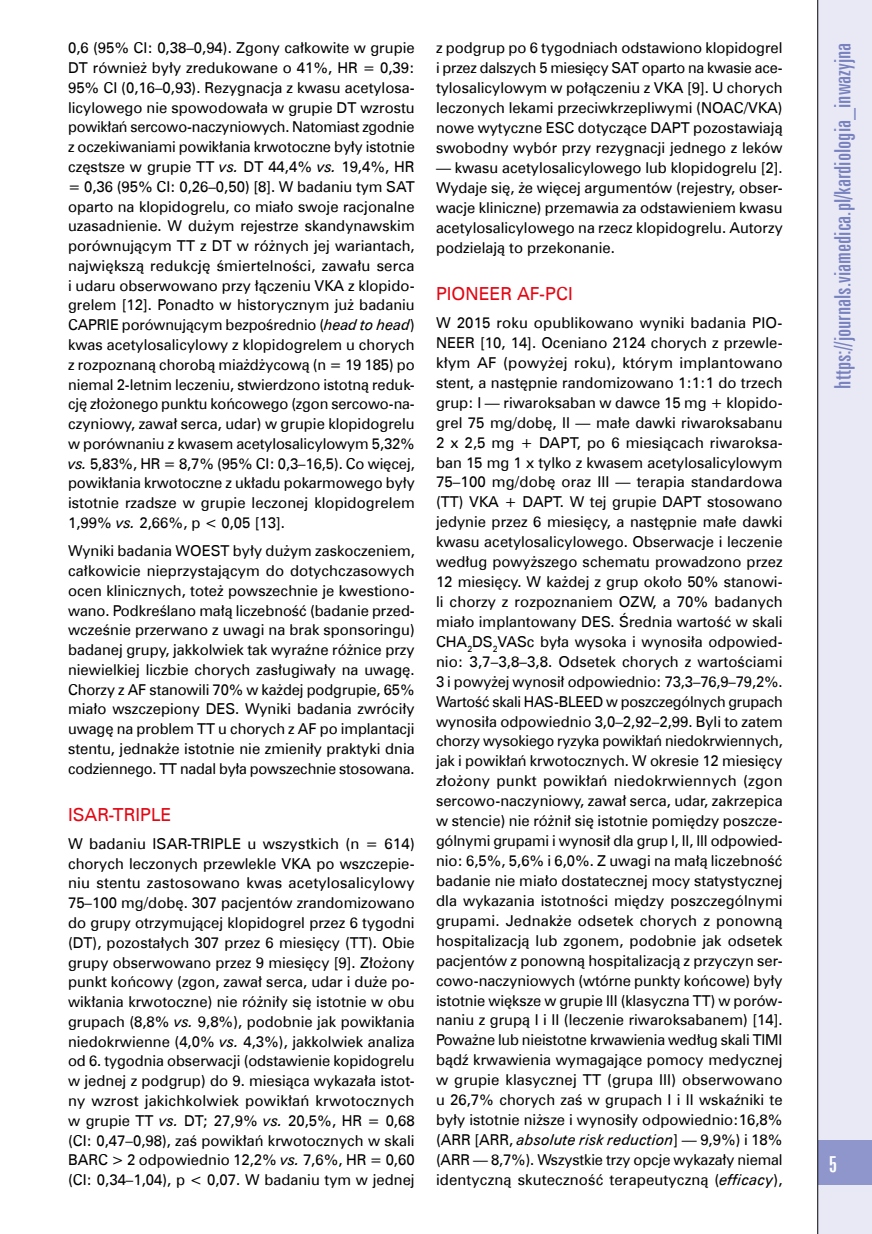
<style>
.page{position:relative;width:872px;height:1234px;background:#fff}
.page>*{position:absolute;margin:0;border:0;box-sizing:border-box;transform-origin:0 0}
.t1{font:22.5px "Zurich X Cn EU";color:#7882bf;scale:1.07 1}
.t2{font:22.5px "Zurich X Cn EU";color:#fff;scale:1.07 1}
.t3{font:18px "Zurich EU";color:#e30613}
.t4{font:15px/19.8px "Zurich EU";color:#000;text-align:justify}
.s1{font-style:italic}
</style>
<div class="page">
<div style="left:817px;top:0;width:55px;height:1233px;background:#e9e9f6"></div>
<div style="left:817px;top:1140px;width:55px;height:44px;background:#8f96cb"></div>
<hr style="left:817px;top:0;width:1px;height:1233px;background:#000">
<p class="t4" style="left:68px;top:38px;width:348px">0,6 (95% CI: 0,38–0,94). Zgony całkowite w grupie DT również były zredukowane o 41%, HR = 0,39:<br>95% CI (0,16–0,93). Rezygnacja z kwasu acetylosa&shy;licylowego nie spowodowała w grupie DT wzrostu powikłań sercowo-naczyniowych. Natomiast zgodnie z oczekiwaniami powikłania krwotoczne były istotnie częstsze w grupie TT <span class="s1">vs.</span> DT 44,4% <span class="s1">vs.</span> 19,4%, HR = 0,36 (95% CI: 0,26–0,50) [8]. W badaniu tym SAT oparto na klopidogrelu, co miało swoje racjonalne uzasadnienie. W dużym rejestrze skandynawskim porównującym TT z DT w różnych jej wariantach, największą redukcję śmiertelności, zawału serca i udaru obserwowano przy łączeniu VKA z klopido&shy;grelem [12]. Ponadto w historycznym już badaniu CAPRIE porównującym bezpośrednio (<span class="s1">head to head</span>) kwas acetylosalicylowy z klopidogrelem u chorych z rozpoznaną chorobą miażdżycową (n = 19 185) po niemal 2-letnim leczeniu, stwierdzono istotną reduk&shy;cję złożonego punktu końcowego (zgon sercowo-na&shy;czyniowy, zawał serca, udar) w grupie klopidogrelu w porównaniu z kwasem acetylosalicylowym 5,32% <span class="s1">vs.</span> 5,83%, HR = 8,7% (95% CI: 0,3–16,5). Co więcej, powikłania krwotoczne z układu pokarmowego były istotnie rzadsze w grupie leczonej klopidogrelem 1,99% <span class="s1">vs.</span> 2,66%, p &lt; 0,05 [13].</p>
<p class="t4" style="left:68px;top:541px;width:348px">Wyniki badania WOEST były dużym zaskoczeniem, całkowicie nieprzystającym do dotychczasowych ocen klinicznych, toteż powszechnie je kwestiono&shy;wano. Podkreślano małą liczebność (badanie przed&shy;wcześnie przerwano z uwagi na brak sponsoringu) badanej grupy, jakkolwiek tak wyraźne różnice przy niewielkiej liczbie chorych zasługiwały na uwagę.<br>Chorzy z AF stanowili 70% w każdej podgrupie, 65% miało wszczepiony DES. Wyniki badania zwróciły uwagę na problem TT u chorych z AF po implantacji stentu, jednakże istotnie nie zmieniły praktyki dnia codziennego. TT nadal była powszechnie stosowana.</p>
<p class="t3" style="left:68px;top:803px;width:105px">ISAR-TRIPLE</p>
<p class="t4" style="left:68px;top:833px;width:348px">W badaniu ISAR-TRIPLE u wszystkich (n = 614) chorych leczonych przewlekle VKA po wszczepie&shy;niu stentu zastosowano kwas acetylosalicylowy 75–100 mg/dobę. 307 pacjentów zrandomizowano do grupy otrzymującej klopidogrel przez 6 tygodni (DT), pozostałych 307 przez 6 miesięcy (TT). Obie grupy obserwowano przez 9 miesięcy [9]. Złożony punkt końcowy (zgon, zawał serca, udar i duże po&shy;wikłania krwotoczne) nie różniły się istotnie w obu grupach (8,8% <span class="s1">vs.</span> 9,8%), podobnie jak powikłania niedokrwienne (4,0% <span class="s1">vs.</span> 4,3%), jakkolwiek analiza od 6. tygodnia obserwacji (odstawienie kopidogrelu w jednej z podgrup) do 9. miesiąca wykazała istot&shy;ny wzrost jakichkolwiek powikłań krwotocznych w grupie TT <span class="s1">vs.</span> DT; 27,9% <span class="s1">vs.</span> 20,5%, HR = 0,68 (CI: 0,47–0,98), zaś powikłań krwotocznych w skali BARC &gt; 2 odpowiednio 12,2% <span class="s1">vs.</span> 7,6%, HR = 0,60 (CI: 0,34–1,04), p &lt; 0,07. W badaniu tym w jednej</p>
<p class="t4" style="left:436px;top:38px;width:348px">z podgrup po 6 tygodniach odstawiono klopidogrel i przez dalszych 5 miesięcy SAT oparto na kwasie ace&shy;tylosalicylowym w połączeniu z VKA [9]. U chorych leczonych lekami przeciwkrzepliwymi (NOAC/VKA) nowe wytyczne ESC dotyczące DAPT pozostawiają swobodny wybór przy rezygnacji jednego z leków</p>
<p class="t4" style="left:436px;top:157px;width:348px">— kwasu acetylosalicylowego lub klopidogrelu [2].<br>Wydaje się, że więcej argumentów (rejestry, obser&shy;wacje kliniczne) przemawia za odstawieniem kwasu acetylosalicylowego na rzecz klopidogrelu. Autorzy podzielają to przekonanie.</p>
<p class="t3" style="left:436px;top:282px;width:138px">PIONEER AF-PCI</p>
<p class="t4" style="left:436px;top:312px;width:348px">W 2015 roku opublikowano wyniki badania PIO-NEER [10, 14]. Oceniano 2124 chorych z przewle&shy;kłym AF (powyżej roku), którym implantowano stent, a następnie randomizowano 1:1:1 do trzech grup: I — riwaroksaban w dawce 15 mg + klopido&shy;grel 75 mg/dobę, II — małe dawki riwaroksabanu 2 x 2,5 mg + DAPT, po 6 miesiącach riwaroksa&shy;ban 15 mg 1 x tylko z kwasem acetylosalicylowym 75–100 mg/dobę oraz III — terapia standardowa (TT) VKA + DAPT. W tej grupie DAPT stosowano jedynie przez 6 miesięcy, a następnie małe dawki kwasu acetylosalicylowego. Obserwacje i leczenie według powyższego schematu prowadzono przez 12 miesięcy. W każdej z grup około 50% stanowi&shy;li chorzy z rozpoznaniem OZW, a 70% badanych miało implantowany DES. Średnia wartość w skali CHA<sub>2</sub>DS<sub>2</sub>VASc była wysoka i wynosiła odpowied&shy;nio: 3,7–3,8–3,8. Odsetek chorych z wartościami 3 i powyżej wynosił odpowiednio: 73,3–76,9–79,2%.<br>Wartość skali HAS-BLEED w poszczególnych grupach wynosiła odpowiednio 3,0–2,92–2,99. Byli to zatem chorzy wysokiego ryzyka powikłań niedokrwiennych, jak i powikłań krwotocznych. W okresie 12 miesięcy złożony punkt powikłań niedokrwiennych (zgon sercowo-naczyniowy, zawał serca, udar, zakrzepica w stencie) nie różnił się istotnie pomiędzy poszcze&shy;gólnymi grupami i wynosił dla grup I, II, III odpowied&shy;nio: 6,5%, 5,6% i 6,0%. Z uwagi na małą liczebność badanie nie miało dostatecznej mocy statystycznej dla wykazania istotności między poszczególnymi grupami. Jednakże odsetek chorych z ponowną hospitalizacją lub zgonem, podobnie jak odsetek pacjentów z ponowną hospitalizacją z przyczyn ser&shy;cowo-naczyniowych (wtórne punkty końcowe) były istotnie większe w grupie III (klasyczna TT) w porów&shy;naniu z grupą I i II (leczenie riwaroksabanem) [14].<br>Poważne lub nieistotne krwawienia według skali TIMI bądź krwawienia wymagające pomocy medycznej w grupie klasycznej TT (grupa III) obserwowano u 26,7% chorych zaś w grupach I i II wskaźniki te były istotnie niższe i wynosiły odpowiednio:16,8% (ARR [ARR, <span class="s1">absolute risk reduction</span>] — 9,9%) i 18% (ARR — 8,7%). Wszystkie trzy opcje wykazały niemal identyczną skuteczność terapeutyczną (<span class="s1">efficacy</span>),</p>
<h1 class="t1" style="left:829px;top:388px;width:325px;rotate:-90deg">https://journals.viamedica.pl/kardiologia_inwazyjna</h1>
<h1 class="t2" style="left:828px;top:1150px;width:9px">5</h1>
</div>
